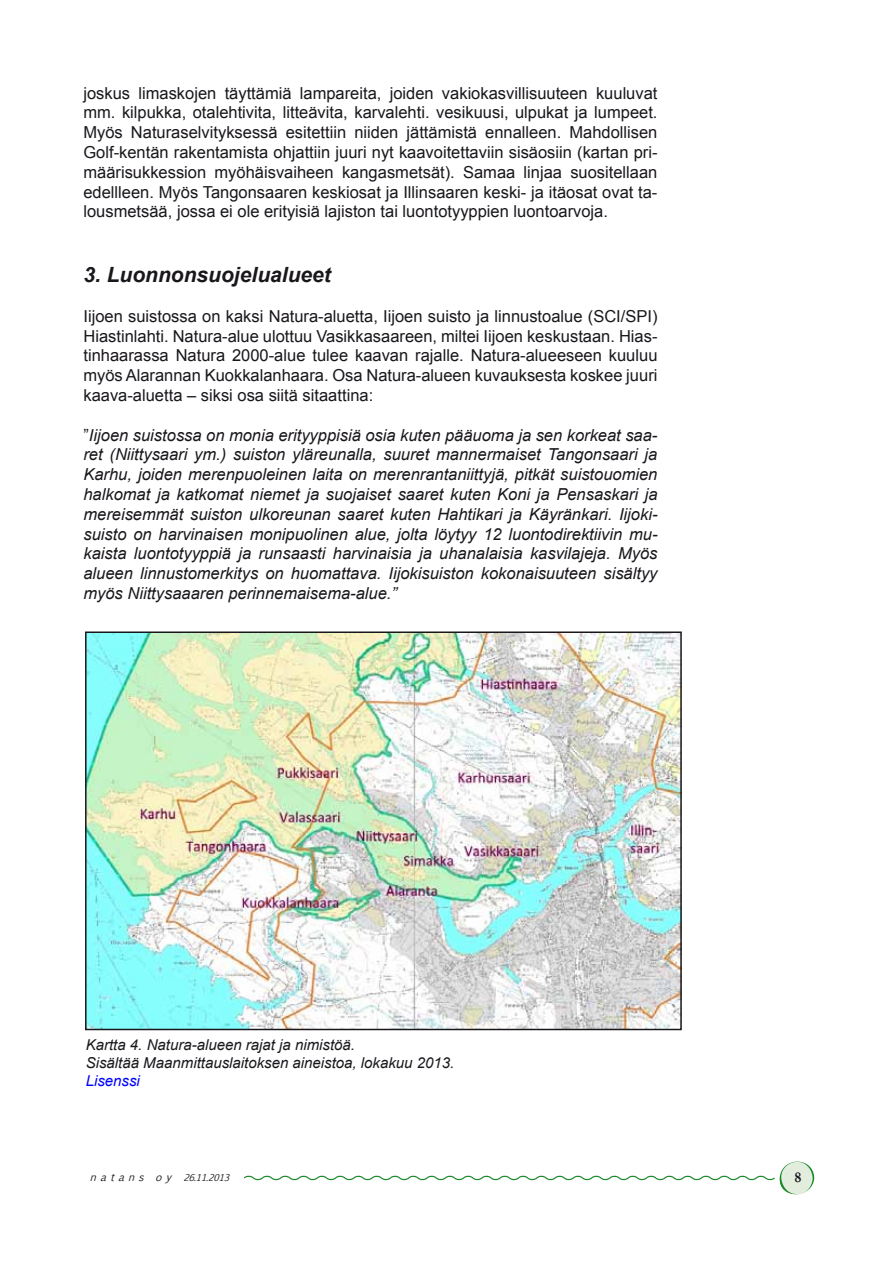
<style>
.page{position:relative;width:893px;height:1263px;background:#fff}
.page>*{position:absolute;margin:0;border:0;box-sizing:border-box;transform-origin:0 0}
.t1{font:italic 700 21px "Arial";color:#1a171c}
.t2{font:16.5px/19.8px "Arial";color:#1a171c;text-align:justify}
.t3{font:italic 16.5px/19.8px "Arial";color:#1a171c;text-align:justify}
.t4{font:italic 15px/18px "Arial";color:#1a171c}
.t5{font:italic 15px "Arial";color:#00f}
.t6{font:700 15px "Garamond";color:#1a171c}
.t7{font:italic 9px "Euphemia CAS";color:#1a171c}
.s1{font-style:normal}
.s2{font-size:10.5px}
</style>
<div class="page">
<svg style="left:244px;top:1161px;width:570px;height:34px"></svg>
<img style="left:88px;top:634px;width:591px;height:393px">
<div style="left:85px;top:631px;width:597px;height:399px;border:2px solid #1a171c"></div>
<p class="t2" style="left:83px;top:83px;width:576px">joskus limaskojen täyttämiä lampareita, joiden vakiokasvillisuuteen kuuluvat mm. kilpukka, otalehtivita, litteävita, karvalehti. vesikuusi, ulpukat ja lumpeet.<br>Myös Naturaselvityksessä esitettiin niiden jättämistä ennalleen. Mahdollisen Golf-kentän rakentamista ohjattiin juuri nyt kaavoitettaviin sisäosiin (kartan pri&shy;määrisukkession myöhäisvaiheen kangasmetsät). Samaa linjaa suositellaan edellleen. Myös Tangonsaaren keskiosat ja Illinsaaren keski- ja itäosat ovat ta&shy;lousmetsää, jossa ei ole erityisiä lajiston tai luontotyyppien luontoarvoja.</p>
<p class="t1" style="left:83px;top:261px;width:249px">3. Luonnonsuojelualueet</p>
<p class="t2" style="left:83px;top:306px;width:576px">Iijoen suistossa on kaksi Natura-aluetta, Iijoen suisto ja linnustoalue (SCI/SPI)<br>Hiastinlahti. Natura-alue ulottuu Vasikkasaareen, miltei Iijoen keskustaan. Hias&shy;tinhaarassa Natura 2000-alue tulee kaavan rajalle. Natura-alueeseen kuuluu myös Alarannan Kuokkalanhaara. Osa Natura-alueen kuvauksesta koskee juuri kaava-aluetta – siksi osa siitä sitaattina:</p>
<p class="t3" style="left:83px;top:425px;width:576px"><span class="s1">”</span>Iijoen suistossa on monia erityyppisiä osia kuten pääuoma ja sen korkeat saa&shy;ret (Niittysaari ym.) suiston yläreunalla, suuret mannermaiset Tangonsaari ja Karhu, joiden merenpuoleinen laita on merenrantaniittyjä, pitkät suistouomien halkomat ja katkomat niemet ja suojaiset saaret kuten Koni ja Pensaskari ja mereisemmät suiston ulkoreunan saaret kuten Hahtikari ja Käyränkari. Iijoki&shy;suisto on harvinaisen monipuolinen alue, jolta löytyy 12 luontodirektiivin mu&shy;kaista luontotyyppiä ja runsaasti harvinaisia ja uhanalaisia kasvilajeja. Myös alueen linnustomerkitys on huomattava. Iijokisuiston kokonaisuuteen sisältyy myös Niittysaaaren perinnemaisema-alue.”</p>
<p class="t4" style="left:86px;top:1036px;width:370px">Kartta 4. Natura-alueen rajat ja nimistöä.<br>Sisältää Maanmittauslaitoksen aineistoa, lokakuu 2013.</p>
<p class="t5" style="left:86px;top:1071px;width:56px">Lisenssi</p>
<p class="t7" style="left:90px;top:1171px;width:144px"><span class="s2">n a t a n s o y</span> 26.11.2013</p>
<p class="t6" style="left:794px;top:1167px;width:9px">8</p>
</div>
